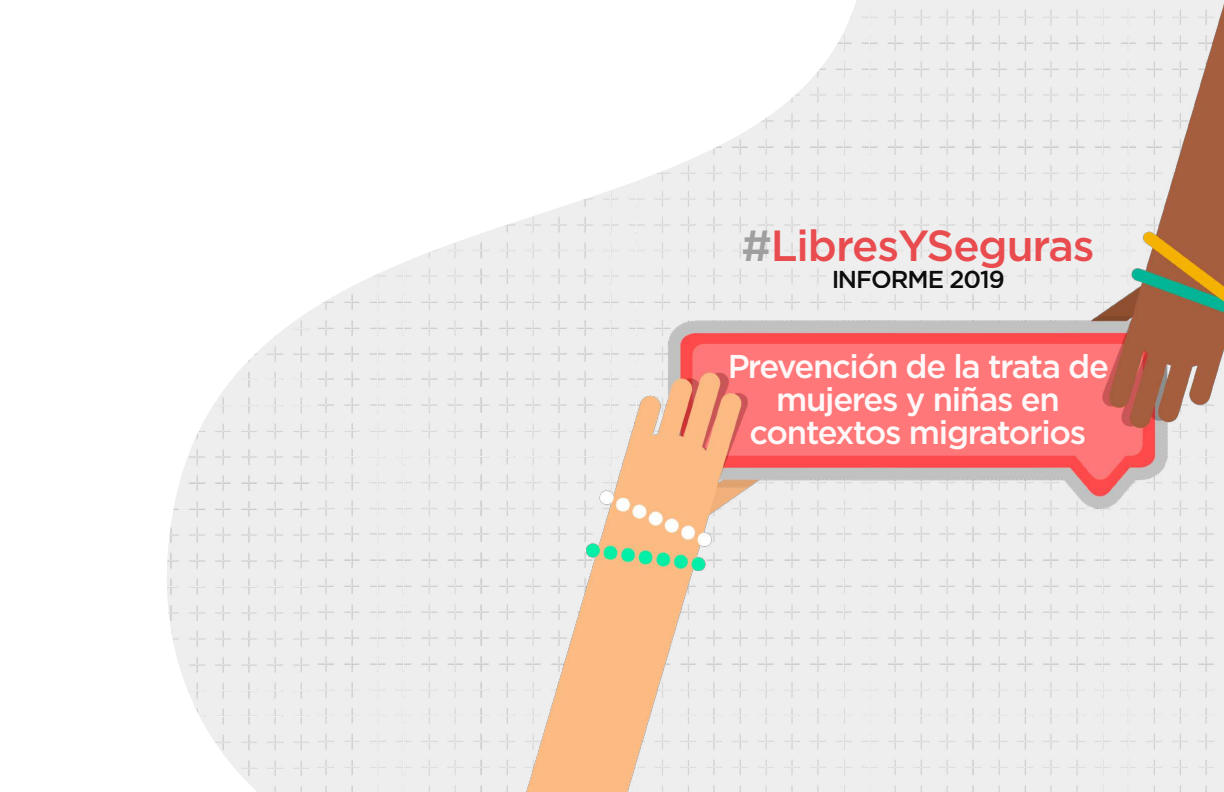
<style>
.page{position:relative;width:1224px;height:792px;background:#fff}
.page>*{position:absolute;margin:0;border:0;box-sizing:border-box;transform-origin:0 0}
.t1{font:500 43.5px "Gotham";letter-spacing:-.025em;color:#e94c4f}
.t2{font:500 32.9px/33px "Gotham";letter-spacing:-.04em;color:#fff;text-align:center}
.t3{font:500 24.5px "Gotham";letter-spacing:-.04em;color:#000}
.s1{color:#9f9f9f}
</style>
<div class="page">
<svg style="left:167px;top:220px;width:354px;height:572px;fill:#eee"></svg>
<img style="left:521px;top:0;width:703px;height:792px">
<h1 class="t1" style="left:741px;top:217px;width:355px"><span class="s1">#</span>LibresYSeguras</h1>
<p class="t3" style="left:831px;top:263px;width:175px">INFORME 2019</p>
<p class="t2" style="left:727px;top:349px;width:383px">Prevención de la trata de mujeres y niñas en contextos migratorios</p>
</div>
